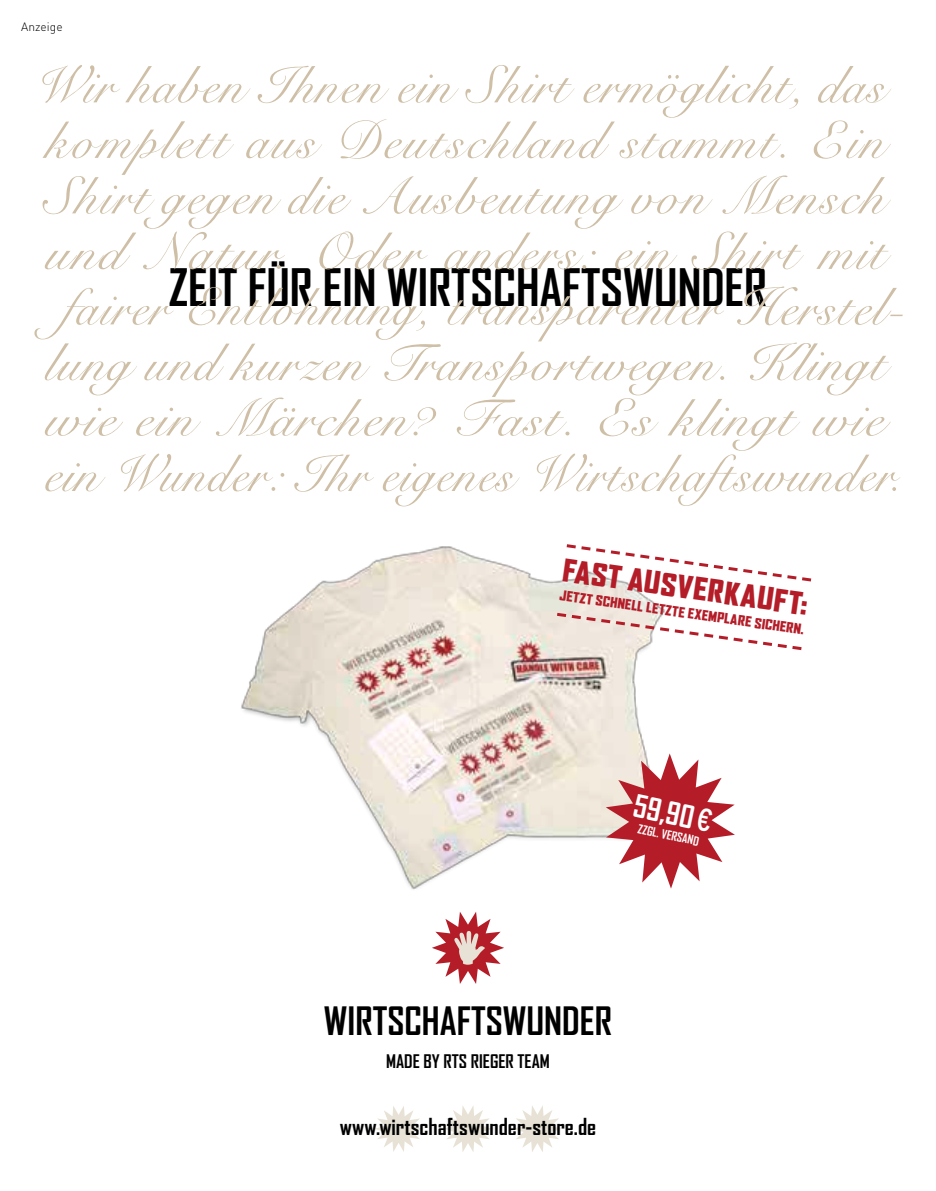
<style>
.page{position:relative;width:936px;height:1191px;background:#fff}
.page>*{position:absolute;margin:0;border:0;box-sizing:border-box;transform-origin:0 0}
.t1{font:52.5px/55.5px "Snell Roundhand Script";letter-spacing:.03em;color:#cebfa6;text-align:center}
.t2{font:700 49.5px "Agency FB";color:#000}
.t3{font:700 37.5px "Agency FB";color:#000}
.t4{font:900 30px "Agency FB";color:#b41d28}
.t5{font:700 30px "Agency FB";color:#fff}
.t6{font:700 22.5px "Agency FB";color:#000}
.t7{font:700 18px "Agency FB";color:#000}
.t8{font:900 13.5px "Agency FB";color:#b41d28}
.t9{font:700 12px "Agency FB";color:#fff}
.t10{font:300 12px "DIN";color:#000}
.s1{font-family:"Interstate";font-weight:400;font-stretch:condensed;font-size:31.8px}
</style>
<div class="page">
<img style="left:241px;top:546px;width:494px;height:344px">
<svg style="left:432px;top:912px;width:72px;height:72px"></svg>
<svg style="left:605px;top:753px;width:129px;height:135px"></svg>
<svg style="left:563px;top:544px;width:249px;height:39px"></svg>
<svg style="left:553px;top:611px;width:249px;height:41px"></svg>
<svg style="left:375px;top:1106px;width:47px;height:46px"></svg>
<svg style="left:514px;top:1106px;width:47px;height:46px"></svg>
<svg style="left:444px;top:1106px;width:48px;height:46px"></svg>
<p class="t10" style="left:21px;top:19px;width:43px">Anzeige</p>
<p class="t1" style="left:33px;top:60px;width:872px">Wir haben Ihnen ein Shirt ermöglicht, das komplett aus Deutschland stammt. Ein Shirt gegen die Ausbeutung von Mensch und Natur. Oder anders: ein Shirt mit fairer Entlohnung, transparenter Herstel&shy;lung und kurzen Transportwegen. Klingt wie ein Märchen? Fast. Es klingt wie ein Wunder: Ihr eigenes Wirtschaftswunder.</p>
<p class="t2" style="left:169px;top:260px;width:599px">ZEIT FÜR EIN WIRTSCHAFTSWUNDER</p>
<p class="t4" style="left:565px;top:553px;width:248px;rotate:8deg">Fast Ausv erkauft:</p>
<p class="t8" style="left:561px;top:587px;width:248px;rotate:8deg">Jetzt schnell letzte exemplare sichern.</p>
<p class="t5" style="left:637px;top:789px;width:81px;rotate:12deg">59,90<span class="s1">€</span></p>
<p class="t9" style="left:639px;top:822px;width:63px;rotate:12deg">ZZ GL. VERSAND</p>
<p class="t3" style="left:324px;top:1000px;width:289px">WIRTSCHAFTSWUNDER</p>
<p class="t7" style="left:386px;top:1051px;width:165px">MADE BY RTS RIEGER TEAM</p>
<p class="t6" style="left:340px;top:1114px;width:258px">WWW.WIRTSCHAFTSWUNDER-STORE.DE</p>
</div>
